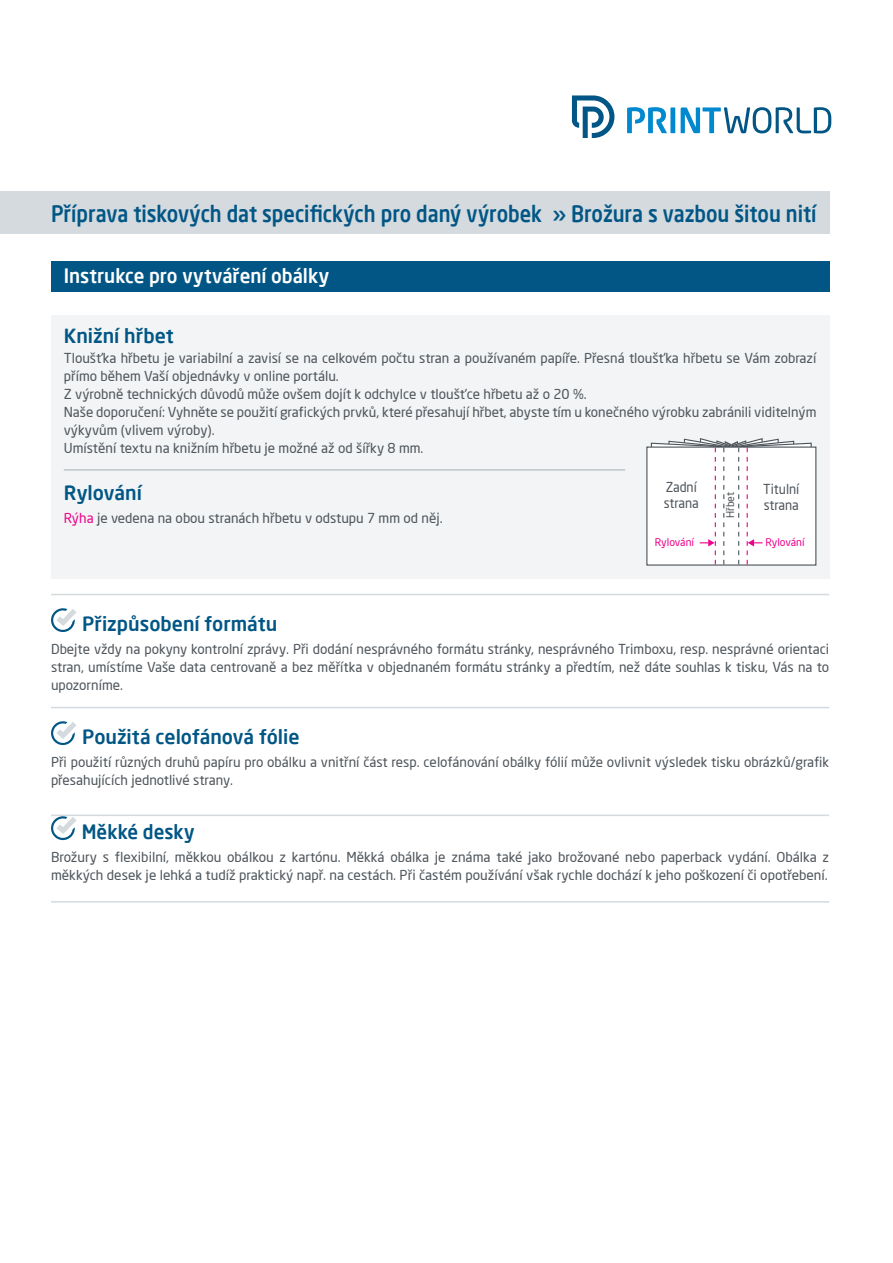
<style>
.page{position:relative;width:893px;height:1263px;background:#fff}
.page>*{position:absolute;margin:0;border:0;box-sizing:border-box;transform-origin:0 0}
.t1{font:500 22.5px "Neo Sans Pro";color:#015685;scale:.89 1}
.t2{font:500 19.5px "Neo Sans Pro";color:#015685}
.t3{font:500 19.5px "Neo Sans Pro";color:#fff;scale:.96 1}
.t4{font:500 19.5px "Neo Sans Pro";color:#015685;scale:.96 1}
.t5{font:13.5px/18px "Neo Sans Pro";color:#4d545a}
.t6{font:13.5px/16.2px "Neo Sans Pro";color:#4d545a;scale:.95 1}
.t7{font:10.5px "Neo Sans Pro";color:#ed028c}
.t8{font:10.5px "Neo Sans Pro";color:#4d545a}
.s1{color:#ed028c}
</style>
<div class="page">
<div style="left:0;top:191px;width:829px;height:43px;background:#d4dade"></div>
<svg style="left:627px;top:107px;width:204px;height:26px"></svg>
<svg style="left:572px;top:96px;width:42px;height:42px"></svg>
<div style="left:51px;top:315px;width:778px;height:263px;background:#f2f4f5"></div>
<div style="left:51px;top:261px;width:778px;height:31px;background:#015685"></div>
<hr style="left:64px;top:469px;width:561px;height:2px;background:#bec5c9">
<hr style="left:51px;top:594px;width:778px;height:1px;background:#d4dade">
<svg style="left:51px;top:608px;width:26px;height:24px"></svg>
<hr style="left:51px;top:707px;width:778px;height:1px;background:#d4dade">
<svg style="left:51px;top:721px;width:26px;height:24px"></svg>
<hr style="left:51px;top:814px;width:778px;height:2px;background:#d4dade">
<svg style="left:51px;top:816px;width:26px;height:24px"></svg>
<hr style="left:51px;top:901px;width:778px;height:1px;background:#d4dade">
<div style="left:647px;top:447px;width:169px;height:118px;background:#fff"></div>
<div style="left:646px;top:446px;width:170px;height:120px;border:1px solid #4d545a"></div>
<svg style="left:650px;top:438px;width:162px;height:128px"></svg>
<h1 class="t1" style="left:51px;top:200px;width:862px">Příprava tiskových dat specifických pro daný výrobek » Brožura s vazbou šitou nití</h1>
<h2 class="t3" style="left:64px;top:264px;width:278px">Instrukce pro vytváření obálky</h2>
<h2 class="t2" style="left:64px;top:324px;width:112px">Knižní hřbet</h2>
<p class="t5" style="left:64px;top:348px;width:754px">Tloušťka hřbetu je variabilní a zavisí se na celkovém počtu stran a používaném papíře. Přesná tloušťka hřbetu se Vám zobrazí přímo během Vaší objednávky v online portálu.<br>Z výrobně technických důvodů může ovšem dojít k odchylce v tloušťce hřbetu až o 20 %.<br>Naše doporučení: Vyhněte se použití grafických prvků, které přesahují hřbet, abyste tím u konečného výrobku zabránili viditelným výkyvům (vlivem výroby).<br>Umístění textu na knižním hřbetu je možné až od šířky 8 mm.</p>
<h2 class="t2" style="left:64px;top:480px;width:80px">Rylování</h2>
<p class="t5" style="left:64px;top:509px;width:380px"><span class="s1">Rýha</span> je vedena na obou stranách hřbetu v odstupu 7 mm od něj.</p>
<p class="t6" style="left:664px;top:479px;width:39px">Zadní strana</p>
<p class="t6" style="left:763px;top:480px;width:40px">Titulní strana</p>
<p class="t7" style="left:655px;top:536px;width:41px">Rylování</p>
<p class="t7" style="left:765px;top:536px;width:41px">Rylování</p>
<p class="t8" style="left:724px;top:518px;width:27px;rotate:-90deg">Hřbet</p>
<h2 class="t2" style="left:82px;top:611px;width:197px">Přizpůsobení formátu</h2>
<p class="t5" style="left:51px;top:640px;width:780px;text-align:justify">Dbejte vždy na pokyny kontrolní zprávy. Při dodání nesprávného formátu stránky, nesprávného Trimboxu, resp. nesprávné orientaci stran, umístíme Vaše data centrovaně a bez měřítka v objednaném formátu stránky a předtím, než dáte souhlas k tisku, Vás na to upozorníme.</p>
<h2 class="t2" style="left:82px;top:724px;width:219px">Použitá celofánová fólie</h2>
<p class="t5" style="left:51px;top:753px;width:780px">Při použití různých druhů papíru pro obálku a vnitřní část resp. celofánování obálky fólií může ovlivnit výsledek tisku obrázků/grafik přesahujících jednotlivé strany.</p>
<h2 class="t4" style="left:82px;top:819px;width:119px">Měkké desky</h2>
<p class="t5" style="left:51px;top:848px;width:780px">Brožury s flexibilní, měkkou obálkou z kartónu. Měkká obálka je známa také jako brožované nebo paperback vydání. Obálka z měkkých desek je lehká a tudíž praktický např. na cestách. Při častém používání však rychle dochází k jeho poškození či opotřebení.</p>
</div>
